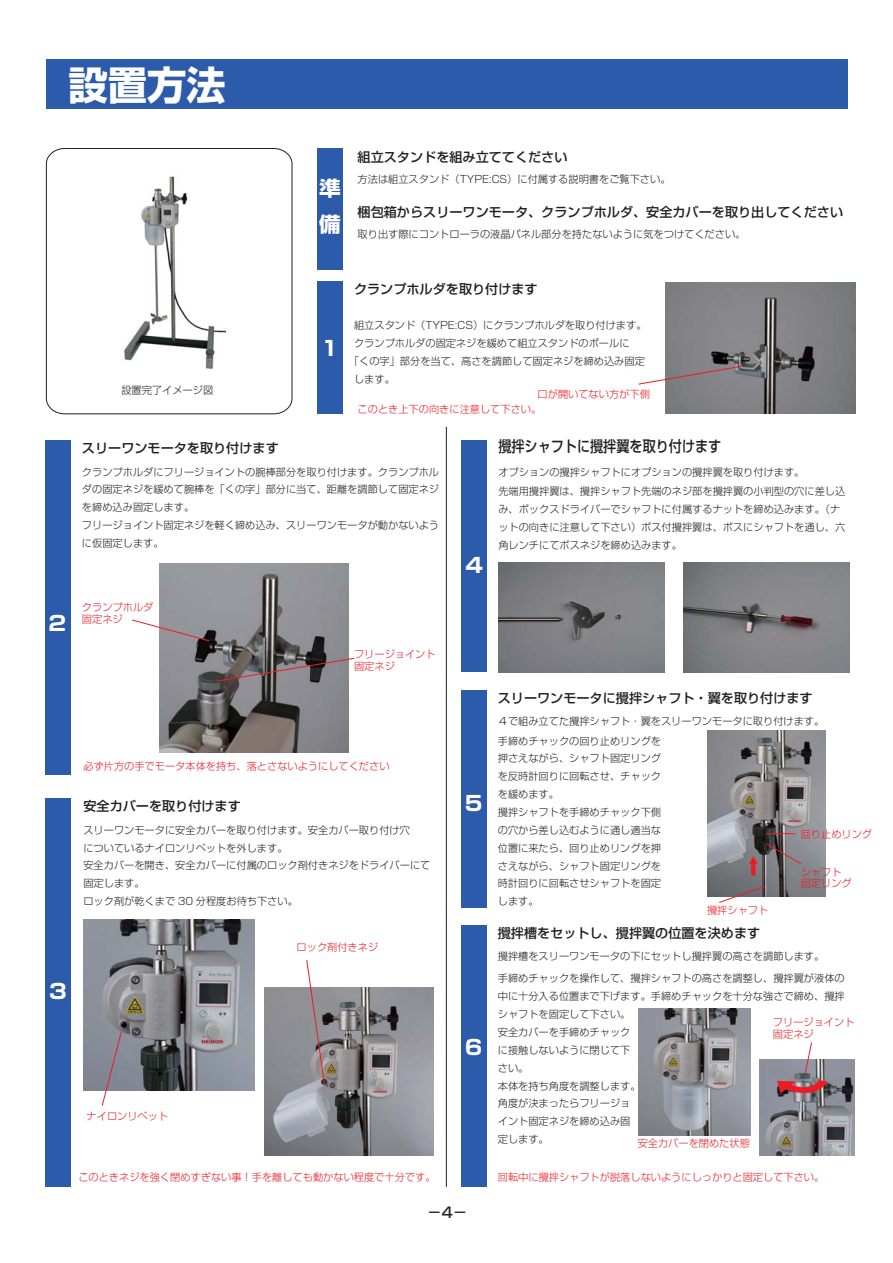
<style>
.page{position:relative;width:893px;height:1263px;background:#fff}
.page>*{position:absolute;margin:0;border:0;box-sizing:border-box;transform-origin:0 0}
.t1{font:39.3px "Shin Go Pro Bold 90 msp RKSJ H";color:#fff}
.t2{font:20.4px/35.7px "Shin Go Pro Bold 90 msp RKSJ H";color:#fff;scale:1.06 1}
.t3{font:15.3px "Shin Go Pro Medium 90 msp RKSJ H";color:#231f20;scale:.86 1}
.t4{font:14.55px "Shin Go Pro Medium 90 msp RKSJ H";color:#231f20}
.t5{font:13.05px "Shin Go Pro Medium 90 msp RKSJ H";color:#231f20}
.t6{font:10.2px/17.9px "Shin Go Pro Light 90 msp RKSJ H";color:#231f20}
.t7{font:10.2px/11.7px "Shin Go Pro Light 90 msp RKSJ H";color:#ed1c24}
</style>
<div class="page">
<img style="left:759px;top:1060px;width:96px;height:95px">
<img style="left:708px;top:731px;width:117px;height:165px">
<img style="left:265px;top:987px;width:168px;height:169px">
<img style="left:83px;top:919px;width:172px;height:172px">
<img style="left:160px;top:564px;width:189px;height:189px">
<div style="left:317px;top:281px;width:26px;height:133px;background:#2b5baa"></div>
<div style="left:45px;top:440px;width:26px;height:335px;background:#2b5baa"></div>
<div style="left:45px;top:799px;width:26px;height:388px;background:#2b5baa"></div>
<div style="left:461px;top:440px;width:26px;height:232px;background:#2b5baa"></div>
<div style="left:461px;top:690px;width:25px;height:217px;background:#2b5baa"></div>
<div style="left:461px;top:925px;width:25px;height:262px;background:#2b5baa"></div>
<div style="left:46px;top:59px;width:802px;height:50px;background:#2b5baa"></div>
<svg style="left:46px;top:148px;width:247px;height:267px"></svg>
<div style="left:317px;top:148px;width:26px;height:122px;background:#2b5baa"></div>
<svg style="left:132px;top:619px;width:78px;height:23px"></svg>
<svg style="left:216px;top:657px;width:139px;height:25px;background:#776e70"></svg>
<svg style="left:101px;top:1031px;width:22px;height:75px"></svg>
<svg style="left:306px;top:960px;width:19px;height:125px"></svg>
<hr style="left:446px;top:427px;width:1px;height:760px;background:#231f20">
<svg style="left:751px;top:864px;width:4px;height:12px"></svg>
<svg style="left:749px;top:856px;width:9px;height:8px"></svg>
<hr style="left:765px;top:833px;width:30px;height:1px;background:#ed1c24">
<svg style="left:765px;top:843px;width:37px;height:22px"></svg>
<svg style="left:718px;top:886px;width:47px;height:17px"></svg>
<svg style="left:804px;top:1042px;width:9px;height:32px"></svg>
<img style="left:666px;top:283px;width:190px;height:131px">
<svg style="left:638px;top:365px;width:104px;height:20px"></svg>
<img style="left:639px;top:1009px;width:112px;height:126px">
<svg style="left:777px;top:1080px;width:51px;height:22px"></svg>
<img style="left:115px;top:165px;width:111px;height:210px">
<img style="left:684px;top:562px;width:166px;height:110px">
<img style="left:498px;top:562px;width:166px;height:110px">
<h1 class="t1" style="left:68px;top:70px;width:159px">設置方法</h1>
<p class="t6" style="left:121px;top:382px;width:93px">設置完了イメージ図</p>
<p class="t5" style="left:82px;top:443px;width:198px">スリーワンモータを取り付けます</p>
<h2 class="t2" style="left:319px;top:174px;width:22px">準備</h2>
<p class="t5" style="left:358px;top:152px;width:211px">組立スタンドを組み立ててください</p>
<p class="t6" style="left:358px;top:172px;width:314px">方法は組立スタンド（TYPE:CS）に付属する説明書をご覧下さい。</p>
<p class="t5" style="left:358px;top:207px;width:487px">梱包箱からスリーワンモータ、クランプホルダ、安全カバーを取り出してください</p>
<p class="t6" style="left:358px;top:227px;width:389px">取り出す際にコントローラの液晶パネル部分を持たないように気をつけてください。</p>
<h2 class="t2" style="left:319px;top:334px;width:22px">１</h2>
<p class="t5" style="left:354px;top:284px;width:185px">クランプホルダを取り付けます</p>
<p class="t6" style="left:354px;top:318px;width:294px">組立スタンド（TYPE:CS）にクランプホルダを取り付けます。</p>
<p class="t6" style="left:354px;top:335px;width:277px">クランプホルダの固定ネジを緩めて組立スタンドのポールに</p>
<p class="t6" style="left:349px;top:353px;width:297px">「くの字」部分を当て、高さを調節して固定ネジを締め込み固定</p>
<p class="t6" style="left:354px;top:371px;width:42px">します。</p>
<p class="t7" style="left:358px;top:404px;width:185px">このとき上下の向きに注意して下さい。</p>
<p class="t7" style="left:538px;top:390px;width:114px">口が開いてない方が下側</p>
<h3 class="t3" style="left:498px;top:441px;width:261px">攪拌シャフトに攪拌翼を取り付けます</h3>
<p class="t6" style="left:82px;top:464px;width:359px">クランプホルダにフリージョイントの腕棒部分を取り付けます。クランプホルダの固定ネジを緩めて腕棒を「くの字」部分に当て、距離を調節して固定ネジを締め込み固定します。<br>フリージョイント固定ネジを軽く締め込み、スリーワンモータが動かないように仮固定します。</p>
<h2 class="t2" style="left:46px;top:609px;width:22px">２</h2>
<p class="t7" style="left:82px;top:603px;width:73px">クランプホルダ固定ネジ</p>
<p class="t7" style="left:354px;top:650px;width:83px">フリージョイント固定ネジ</p>
<h2 class="t2" style="left:463px;top:550px;width:22px">４</h2>
<h2 class="t2" style="left:47px;top:976px;width:22px">３</h2>
<p class="t7" style="left:83px;top:762px;width:308px">必ず片方の手でモータ本体を持ち、落とさないようにしてください</p>
<p class="t5" style="left:83px;top:802px;width:159px">安全カバーを取り付けます</p>
<p class="t6" style="left:83px;top:822px;width:348px">スリーワンモータに安全カバーを取り付けます。安全カバー取り付け穴<br>についているナイロンリベットを外します。<br>安全カバーを開き、安全カバーに付属のロック剤付きネジをドライバーにて固定します。<br>ロック剤が乾くまで 30 分程度お待ち下さい。</p>
<p class="t7" style="left:297px;top:943px;width:83px">ロック剤付きネジ</p>
<h2 class="t2" style="left:463px;top:788px;width:22px">５</h2>
<h2 class="t2" style="left:463px;top:1032px;width:22px">６</h2>
<p class="t7" style="left:87px;top:1112px;width:83px">ナイロンリベット</p>
<p class="t7" style="left:78px;top:1173px;width:359px">このときネジを強く閉めすぎない事！手を離しても動かない程度で十分です。</p>
<h3 class="t4" style="left:427px;top:1207px;width:42px">－4－</h3>
<p class="t6" style="left:498px;top:463px;width:348px;line-height:19.6px">オプションの攪拌シャフトにオプションの攪拌翼を取り付けます。<br>先端用攪拌翼は、攪拌シャフト先端のネジ部を攪拌翼の小判型の穴に差し込</p>
<p class="t6" style="left:498px;top:502px;width:348px">み、ボックスドライバーでシャフトに付属するナットを締め込みます。（ナットの向きに注意して下さい）ボス付攪拌翼は、ボスにシャフトを通し、六角レンチにてボスネジを締め込みます。</p>
<p class="t5" style="left:498px;top:693px;width:316px">スリーワンモータに攪拌シャフト・翼を取り付けます</p>
<p class="t6" style="left:498px;top:713px;width:328px;line-height:19.6px">４で組み立てた攪拌シャフト・翼をスリーワンモータに取り付けます。手締めチャックの回り止めリングを</p>
<p class="t6" style="left:498px;top:751px;width:165px">押さえながら、シャフト固定リングを反時計回りに回転させ、チャックを緩めます。<br>攪拌シャフトを手締めチャック下側の穴から差し込むように通し適当な位置に来たら、回り止めリングを押さえながら、シャフト固定リングを時計回りに回転させシャフトを固定します。</p>
<p class="t7" style="left:801px;top:829px;width:73px">回り止めリング</p>
<p class="t7" style="left:801px;top:867px;width:53px">シャフト固定リング</p>
<p class="t7" style="left:707px;top:906px;width:63px">攪拌シャフト</p>
<p class="t5" style="left:498px;top:928px;width:264px">攪拌槽をセットし、攪拌翼の位置を決めます</p>
<p class="t6" style="left:498px;top:947px;width:348px;line-height:22px">攪拌槽をスリーワンモータの下にセットし攪拌翼の高さを調節します。<br>手締めチャックを操作して、攪拌シャフトの高さを調整し、攪拌翼が液体の</p>
<p class="t6" style="left:498px;top:989px;width:348px">中に十分入る位置まで下げます。手締めチャックを十分な強さで締め、攪拌シャフトを固定して下さい。<br>安全カバーを手締めチャック<br>に接触しないように閉じて下<br>さい。<br>本体を持ち角度を調整します。<br>角度が決まったらフリージョ<br>イント固定ネジを締め込み固<br>定します。</p>
<p class="t7" style="left:773px;top:1018px;width:83px">フリージョイント固定ネジ</p>
<p class="t7" style="left:638px;top:1139px;width:114px">安全カバーを閉めた状態</p>
<p class="t7" style="left:498px;top:1173px;width:328px">回転中に攪拌シャフトが脱落しないようにしっかりと固定して下さい。</p>
</div>
